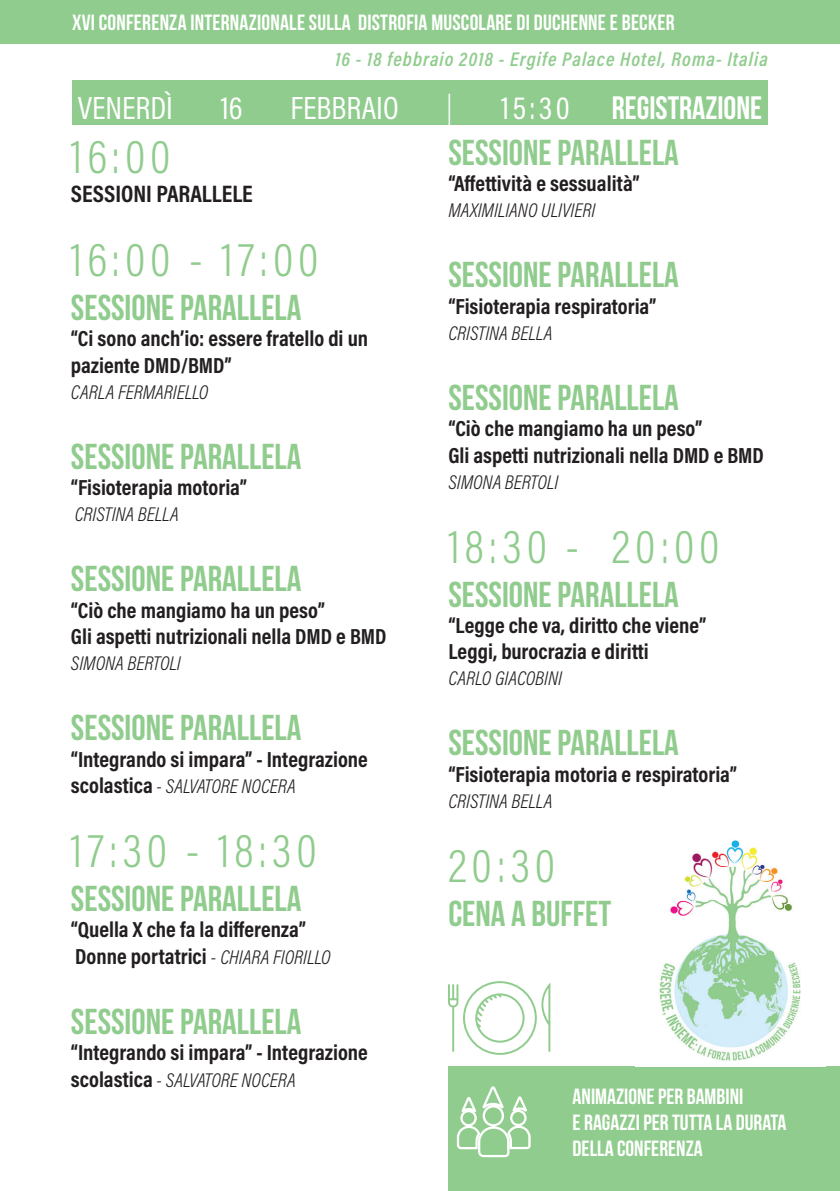
<style>
.page{position:relative;width:840px;height:1191px;background:#fff}
.page>*{position:absolute;margin:0;border:0;box-sizing:border-box;transform-origin:0 0}
.t1{font:300 48px "Acumin Pro Cond";letter-spacing:.1em;color:#90cc8d}
.t2{font:36px "Bebas Neue";color:#90cc8d}
.t3{font:32.4px "Acumin Pro Cond";color:#fff}
.t4{font:32.4px "Bebas Neue";color:#fff}
.t5{font:200 32.4px "Acumin Pro Cond";color:#fff}
.t6{font:700 24px "Acumin Pro Cond";color:#231f20}
.t7{font:700 22px/26.4px "Acumin Pro Cond";color:#231f20}
.t8{font:22px/26.4px "Bebas Neue";letter-spacing:.01em;color:#fff}
.t9{font:italic 300 20px "Acumin Pro Cond";color:#231f20}
.t10{font:italic 600 20px "Acumin Pro Cond";letter-spacing:.05em;color:#90cc8d}
.s1{font-weight:700;font-style:normal;font-size:22px}
.s2{font-weight:300;font-style:italic;font-size:20px}
</style>
<div class="page">
<div style="left:448px;top:1066px;width:391px;height:125px;background:#90cc8d"></div>
<img style="left:659px;top:840px;width:142px;height:221px">
<div style="left:0;top:0;width:839px;height:44px;background:#90cc8d"></div>
<svg style="left:448px;top:981px;width:102px;height:73px"></svg>
<svg style="left:456px;top:1086px;width:74px;height:71px"></svg>
<div style="left:72px;top:81px;width:695px;height:44px;background:#90cc8d"></div>
<p class="t8" style="left:72px;top:8px;width:603px">XVI CONFERENZA INTERNAZIONALE SULLA DISTROFIA MUSCOLARE DI DUCHENNE E BECKER</p>
<p class="t10" style="left:335px;top:46px;width:433px">16 - 18 febbraio 2018 - Ergife Palace Hotel, Roma- Italia</p>
<h3 class="t3" style="left:78px;top:87px;width:97px">VENERDÌ</h3>
<h3 class="t3" style="left:220px;top:87px;width:23px">16</h3>
<h3 class="t3" style="left:290px;top:87px;width:110px">FEBBRAIO</h3>
<h3 class="t5" style="left:446px;top:87px;width:7px">|</h3>
<h3 class="t3" style="left:501px;top:87px;width:70px">15:30</h3>
<h3 class="t4" style="left:611px;top:90px;width:152px">REGISTRAZIONE</h3>
<h1 class="t1" style="left:71px;top:126px;width:101px">16:00</h1>
<p class="t6" style="left:71px;top:178px;width:183px">SESSIONI PARALLELE</p>
<h1 class="t1" style="left:71px;top:229px;width:249px">16:00 - 17:00</h1>
<h2 class="t2" style="left:71px;top:288px;width:232px">SESSIONE PARALLELA</h2>
<p class="t7" style="left:71px;top:325px;width:298px">“Ci sono anch’io: essere fratello di un paziente DMD/BMD”</p>
<p class="t9" style="left:71px;top:379px;width:139px">CARLA FERMARIELLO</p>
<h2 class="t2" style="left:71px;top:436px;width:232px">SESSIONE PARALLELA</h2>
<p class="t7" style="left:71px;top:474px;width:177px">“Fisioterapia motoria”</p>
<p class="t9" style="left:75px;top:501px;width:105px">CRISTINA BELLA</p>
<h2 class="t2" style="left:71px;top:559px;width:232px">SESSIONE PARALLELA</h2>
<p class="t7" style="left:71px;top:596px;width:317px">“Ciò che mangiamo ha un peso”<br>Gli aspetti nutrizionali nella DMD e BMD</p>
<p class="t9" style="left:71px;top:650px;width:111px">SIMONA BERTOLI</p>
<h2 class="t2" style="left:71px;top:708px;width:232px">SESSIONE PARALLELA</h2>
<p class="t7" style="left:71px;top:745px;width:298px">“Integrando si impara” - Integrazione</p>
<p class="t9" style="left:71px;top:773px;width:226px"><span class="s1">scolastica</span> - SALVATORE NOCERA</p>
<h1 class="t1" style="left:71px;top:819px;width:247px">17:30 - 18:30</h1>
<h2 class="t2" style="left:71px;top:878px;width:232px">SESSIONE PARALLELA</h2>
<p class="t7" style="left:71px;top:916px;width:261px">“Quella X che fa la differenza”<br>Donne portatrici <span class="s2">- CHIARA FIORILLO</span></p>
<h2 class="t2" style="left:71px;top:1001px;width:232px">SESSIONE PARALLELA</h2>
<p class="t7" style="left:71px;top:1038px;width:298px">“Integrando si impara” - Integrazione</p>
<p class="t9" style="left:71px;top:1066px;width:226px"><span class="s1">scolastica</span> - SALVATORE NOCERA</p>
<h2 class="t2" style="left:448px;top:133px;width:232px">SESSIONE PARALLELA</h2>
<p class="t7" style="left:448px;top:170px;width:193px">“Affettività e sessualità”</p>
<p class="t9" style="left:448px;top:197px;width:148px">MAXIMILIANO ULIVIERI</p>
<h2 class="t2" style="left:448px;top:255px;width:232px">SESSIONE PARALLELA</h2>
<p class="t7" style="left:448px;top:292px;width:209px">“Fisioterapia respiratoria”</p>
<p class="t9" style="left:448px;top:320px;width:105px">CRISTINA BELLA</p>
<h2 class="t2" style="left:448px;top:377px;width:232px">SESSIONE PARALLELA</h2>
<p class="t7" style="left:448px;top:415px;width:317px">“Ciò che mangiamo ha un peso”<br>Gli aspetti nutrizionali nella DMD e BMD</p>
<p class="t9" style="left:448px;top:469px;width:111px">SIMONA BERTOLI</p>
<h1 class="t1" style="left:448px;top:515px;width:272px">18:30 - 20:00</h1>
<h2 class="t2" style="left:448px;top:574px;width:232px">SESSIONE PARALLELA</h2>
<p class="t7" style="left:448px;top:611px;width:259px">“Legge che va, diritto che viene”<br>Leggi, burocrazia e diritti</p>
<p class="t9" style="left:448px;top:665px;width:115px">CARLO GIACOBINI</p>
<h2 class="t2" style="left:448px;top:723px;width:232px">SESSIONE PARALLELA</h2>
<p class="t7" style="left:448px;top:760px;width:290px">“Fisioterapia motoria e respiratoria”</p>
<p class="t9" style="left:448px;top:788px;width:105px">CRISTINA BELLA</p>
<h1 class="t1" style="left:448px;top:834px;width:108px">20:30</h1>
<h2 class="t2" style="left:448px;top:893px;width:164px">CENA A BUFFET</h2>
<p class="t8" style="left:572px;top:1082px;width:215px">ANIMAZIONE PER BAMBINI<br>E RAGAZZI PER TUTTA LA DURATA<br>DELLA CONFERENZA</p>
</div>
